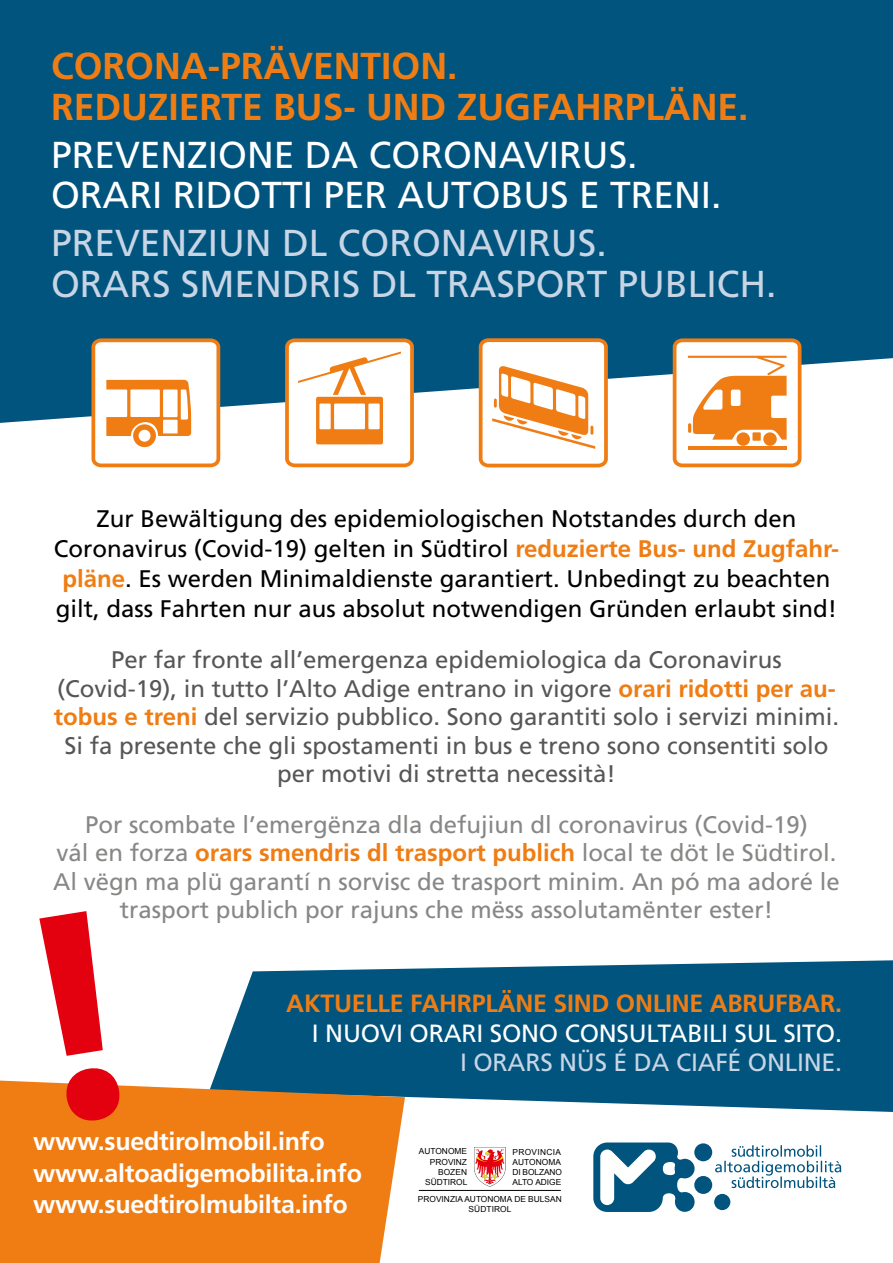
<style>
.page{position:relative;width:893px;height:1263px;background:#fff}
.page>*{position:absolute;margin:0;border:0;box-sizing:border-box;transform-origin:0 0}
.t1{font:37.5px/40.5px "Frutiger LT Std";color:#c8d5e5}
.t2{font:37.5px/40.5px "Frutiger LT Std";color:#fff}
.t3{font:700 37.5px/40.5px "Frutiger LT Std";color:#ef7d14}
.t4{font:700 25.05px/31.7px "Frutiger LT Std";letter-spacing:-.01em;color:#fff}
.t5{font:700 24.9px "Frutiger LT Std";letter-spacing:-.01em;color:#ef7d14}
.t6{font:24.9px "Frutiger LT Std";letter-spacing:-.01em;color:#fff}
.t7{font:24.9px "Frutiger LT Std";letter-spacing:-.01em;color:#c8d5e5}
.t8{font:24px/28.5px "Frutiger LT Std";color:#565656;text-align:center}
.t9{font:24px/30px "Frutiger LT Std";color:#000;text-align:center}
.t10{font:24px/28.5px "Frutiger LT Std";color:#878786;text-align:center}
.t11{font:8.4px/10.1px "Arial";color:#000;text-align:right}
.s1{font-weight:700;color:#ef7d14}
</style>
<div class="page">
<svg style="left:213px;top:960px;width:680px;height:152px;background:#1b668b"></svg>
<svg style="left:593px;top:1142px;width:248px;height:70px"></svg>
<div style="left:0;top:0;width:893px;height:423px;background:#00547e"></div>
<svg style="left:0;top:1080px;width:405px;height:183px;background:#e78020"></svg>
<hr style="left:419px;top:1190px;width:142px;height:1px;background:#000">
<svg style="left:474px;top:1147px;width:32px;height:39px"></svg>
<svg style="left:673px;top:338px;width:128px;height:129px"></svg>
<div style="left:752px;top:432px;width:9px;height:9px;background:#ef7d14"></div>
<div style="left:763px;top:432px;width:14px;height:14px;background:#ef7d14;border-radius:50%"></div>
<svg style="left:91px;top:338px;width:129px;height:129px"></svg>
<svg style="left:285px;top:338px;width:129px;height:129px"></svg>
<svg style="left:479px;top:338px;width:129px;height:129px"></svg>
<svg style="left:39px;top:911px;width:82px;height:211px"></svg>
<h1 class="t3" style="left:51px;top:46px;width:699px">CORONA-PRÄVENTION.<br>REDUZIERTE BUS- UND ZUGFAHRPLÄNE.</h1>
<h1 class="t2" style="left:51px;top:135px;width:672px">PREVENZIONE DA CORONAVIRUS.<br>ORARI RIDOTTI PER AUTOBUS E TRENI.</h1>
<h1 class="t1" style="left:51px;top:223px;width:727px">PREVENZIUN DL CORONAVIRUS.<br>ORARS SMENDRIS DL TRASPORT PUBLICH.</h1>
<p class="t9" style="left:54px;top:504px;width:787px">Zur Bewältigung des epidemiologischen Notstandes durch den Coronavirus (Covid-19) gelten in Südtirol <span class="s1">reduzierte Bus- und Zugfahr&shy;pläne</span>. Es werden Minimaldienste garantiert. Unbedingt zu beachten gilt, dass Fahrten nur aus absolut notwendigen Gründen erlaubt sind!</p>
<p class="t8" style="left:54px;top:645px;width:787px">Per far fronte all’emergenza epidemiologica da Coronavirus (Covid-19), in tutto l’Alto Adige entrano in vigore <span class="s1">orari ridotti per au&shy;tobus e treni</span> del servizio pubblico. Sono garantiti solo i servizi minimi.<br>Si fa presente che gli spostamenti in bus e treno sono consentiti solo per motivi di stretta necessità!</p>
<p class="t10" style="left:53px;top:810px;width:788px">Por scombate l’emergënza dla defujiun dl coronavirus (Covid-19)<br>vál en forza <span class="s1">orars smendris dl trasport publich</span> local te döt le Südtirol.<br>Al vëgn ma plü garantí n sorvisc de trasport minim. An pó ma adoré le trasport publich por rajuns che mëss assolutamënter ester!</p>
<p class="t5" style="left:286px;top:989px;width:557px">AKTUELLE FAHRPLÄNE SIND ONLINE ABRUFBAR.</p>
<p class="t6" style="left:312px;top:1018px;width:531px">I NUOVI ORARI SONO CONSULTABILI SUL SITO.</p>
<p class="t7" style="left:460px;top:1048px;width:383px">I ORARS NÜS É DA CIAFÉ ONLINE.</p>
<p class="t4" style="left:33px;top:1125px;width:330px">www.suedtirolmobil.info www.altoadigemobilita.info www.suedtirolmubilta.info</p>
<p class="t11" style="left:419px;top:1146px;width:50px">AUTONOME<br>PROVINZ<br>BOZEN<br>SÜDTIROL</p>
<p class="t11" style="left:512px;top:1146px;width:51px;text-align:justify">PROVINCIA AUTONOMA DI BOLZANO ALTO ADIGE</p>
<p class="t11" style="left:418px;top:1194px;width:145px;text-align:center">PROVINZIA AUTONOMA DE BULSAN<br>SÜDTIROL</p>
</div>
